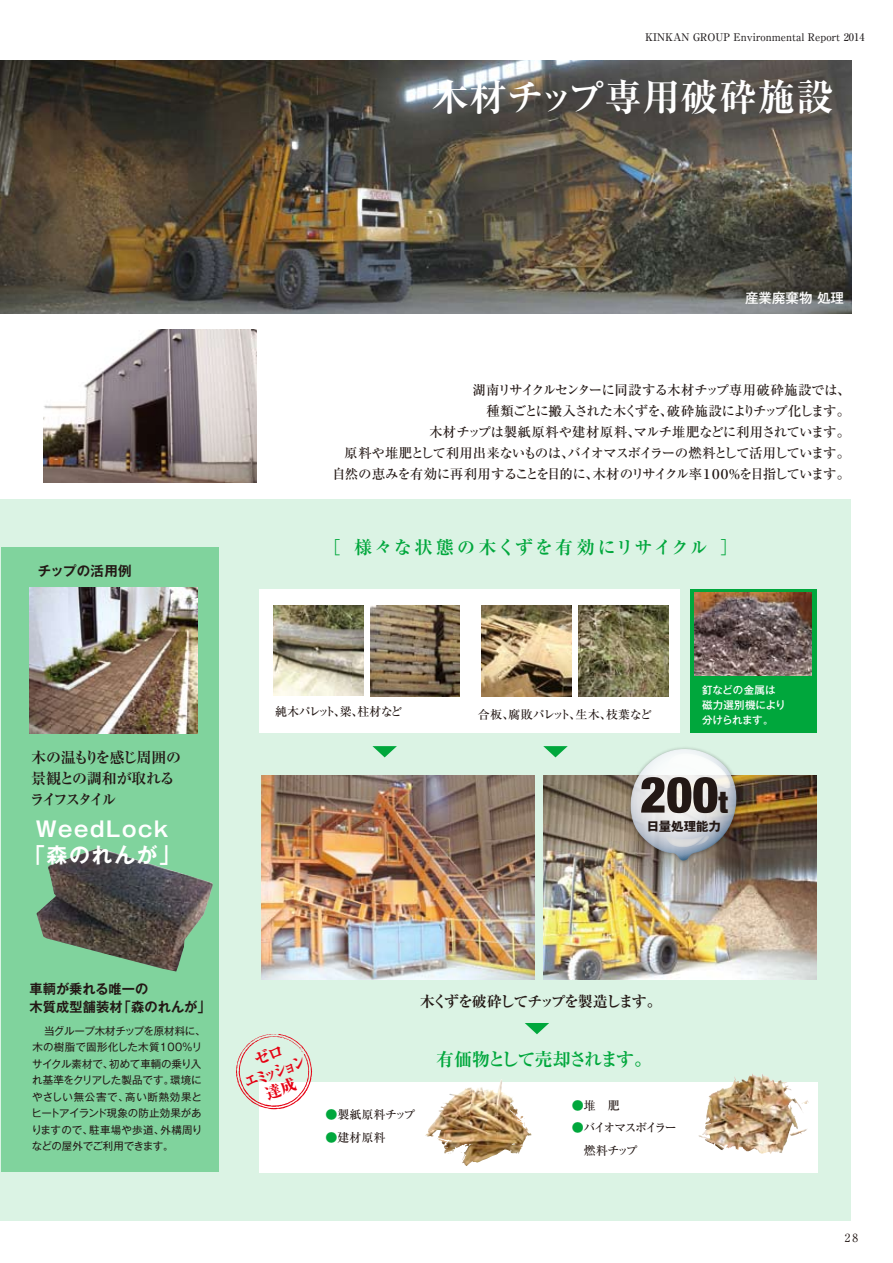
<style>
.page{position:relative;width:893px;height:1263px;background:#fff}
.page>*{position:absolute;margin:0;border:0;box-sizing:border-box;transform-origin:0 0}
.t1{font:900 condensed 50.1px "Helvetica Neue";color:#231815}
.t2{font:700 37.5px "Ryumin Pro";letter-spacing:.015em;color:#fff}
.t3{font:700 21px/25.5px "Gothic MB101 Pro De";letter-spacing:-.24em;color:#fff;text-align:center}
.t4{font:700 18px "Ryumin Pro";letter-spacing:.115em;color:#00a73c}
.t5{font:700 18px "Ryumin Pro";letter-spacing:-.11em;color:#00a73c}
.t6{font:800 15.9px/17.7px "Ryumin Pro";color:#e60012;text-align:center}
.t7{font:700 15px/21px "Ryumin Pro";letter-spacing:-.11em;color:#231815}
.t8{font:500 13.5px/21px "Ryumin Pro";letter-spacing:-.07em;color:#231815;text-align:right}
.t9{font:700 13.5px/18px "Gothic MB101 Pro De";letter-spacing:.005em;color:#231815}
.t10{font:500 13.5px "Gothic MB101 Pro";color:#fff}
.t11{font:700 12.45px "Gothic MB101 Pro";color:#231815}
.t12{font:500 12px "Ryumin Pro";letter-spacing:-.02em;color:#231815}
.t13{font:500 12px/22.8px "Ryumin Pro";letter-spacing:-.14em;color:#231815}
.t14{font:500 12px "Ryumin Pro";letter-spacing:-.11em;color:#231815}
.t15{font:500 12px "Ryumin Pro";letter-spacing:-.085em;color:#231815}
.t16{font:500 12px "Ryumin Pro";letter-spacing:-.015em;color:#231815}
.t17{font:11.25px "Ryumin Pro";color:#231815}
.t18{font:10.5px/16.5px "Gothic MB101 Pro";letter-spacing:-.005em;color:#231815}
.t19{font:500 10.5px "Ryumin Pro";color:#221e1f}
.t20{font:500 10.5px/15px "Gothic MB101 Pro";letter-spacing:.005em;color:#fff}
.s1{font-size:30.15px}
.s2{color:#00a73c}
</style>
<div class="page">
<hr style="left:0;top:499px;width:1px;height:722px;background:#dbf3e4">
<div style="left:1px;top:499px;width:850px;height:722px;background:#dbf3e4"></div>
<div style="left:1px;top:548px;width:217px;height:624px;background:#80d39d"></div>
<img style="left:0;top:60px;width:851px;height:253px">
<img style="left:43px;top:329px;width:214px;height:153px">
<div style="left:259px;top:1082px;width:558px;height:90px;background:#fff"></div>
<div style="left:259px;top:589px;width:420px;height:143px;background:#fff"></div>
<div style="left:690px;top:589px;width:127px;height:143px;background:#00a73c"></div>
<img style="left:274px;top:606px;width:89px;height:89px">
<img style="left:370px;top:606px;width:90px;height:91px">
<img style="left:482px;top:606px;width:89px;height:91px">
<img style="left:578px;top:606px;width:90px;height:91px">
<img style="left:425px;top:1085px;width:75px;height:52px">
<img style="left:702px;top:1075px;width:50px;height:60px">
<img style="left:262px;top:775px;width:273px;height:205px">
<img style="left:543px;top:775px;width:273px;height:205px">
<svg style="left:372px;top:746px;width:25px;height:11px"></svg>
<svg style="left:543px;top:746px;width:25px;height:11px"></svg>
<svg style="left:525px;top:1023px;width:24px;height:11px"></svg>
<svg style="left:236px;top:1034px;width:76px;height:76px"></svg>
<img style="left:29px;top:588px;width:169px;height:146px">
<img style="left:36px;top:848px;width:177px;height:123px">
<img style="left:695px;top:593px;width:116px;height:83px">
<img style="left:626px;top:747px;width:115px;height:119px">
<svg style="left:631px;top:749px;width:105px;height:112px"></svg>
<p class="t19" style="left:645px;top:29px;width:221px">KINKAN GROUP Environmental Report 2014</p>
<p class="t2" style="left:431px;top:67px;width:404px">木材チップ専用破砕施設</p>
<p class="t9" style="left:38px;top:560px;width:95px">チップの活用例</p>
<p class="t7" style="left:30px;top:745px;width:153px">木の温もりを感じ周囲の景観との調和が取れるライフスタイル</p>
<p class="t3" style="left:24px;top:814px;width:158px">ＷｅｅｄＬｏｃｋ「森のれんが」</p>
<p class="t10" style="left:745px;top:286px;width:100px">産業廃棄物 処理</p>
<p class="t8" style="left:332px;top:379px;width:520px">湖南リサイクルセンターに同設する木材チップ専用破砕施設では、<br>種類ごとに搬入された木くずを、破砕施設によりチップ化します。<br>木材チップは製紙原料や建材原料、マルチ堆肥などに利用されています。<br>原料や堆肥として利用出来ないものは、バイオマスボイラーの燃料として活用しています。自然の恵みを有効に再利用することを目的に、木材のリサイクル率１００％を目指しています。</p>
<p class="t4" style="left:323px;top:533px;width:417px">［ 様々な状態の木くずを有効にリサイクル ］</p>
<p class="t14" style="left:275px;top:702px;width:129px">純木パレット、梁、柱材など</p>
<p class="t12" style="left:478px;top:705px;width:175px">合板、腐敗パレット、生木、枝葉など</p>
<p class="t20" style="left:702px;top:681px;width:85px">釘などの金属は磁力選別機により分けられます。</p>
<p class="t1" style="left:640px;top:764px;width:89px">200<span class="s1">t</span></p>
<p class="t11" style="left:647px;top:816px;width:75px">日量処理能力</p>
<p class="t9" style="left:30px;top:978px;width:183px">車輌が乗れる唯一の<br>木質成型舗装材「森のれんが」</p>
<p class="t18" style="left:31px;top:1021px;width:176px;text-indent:13px">当グループ木材チップを原材料に、木の樹脂で固形化した木質100％リサイクル素材で、初めて車輌の乗り入れ基準をクリアした製品です。環境にやさしい無公害で、高い断熱効果とヒートアイランド現象の防止効果がありますので、駐車場や歩道、外構周りなどの屋外でご利用できます。</p>
<p class="t6" style="left:235px;top:1057px;width:66px;rotate:-20deg">ゼロ<br>エミッション達成</p>
<p class="t7" style="left:420px;top:990px;width:243px">木くずを破砕してチップを製造します。</p>
<p class="t16" style="left:325px;top:1105px;width:91px"><span class="s2">●</span>製紙原料チップ</p>
<p class="t15" style="left:325px;top:1128px;width:61px"><span class="s2">●</span>建材原料</p>
<p class="t5" style="left:436px;top:1045px;width:217px">有価物として売却されます。</p>
<p class="t15" style="left:572px;top:1095px;width:49px"><span class="s2">●</span>堆　肥</p>
<p class="t13" style="left:572px;top:1115px;width:107px"><span class="s2">●</span>バイオマスボイラー　燃料チップ</p>
<p class="t17" style="left:845px;top:1229px;width:15px">28</p>
</div>
